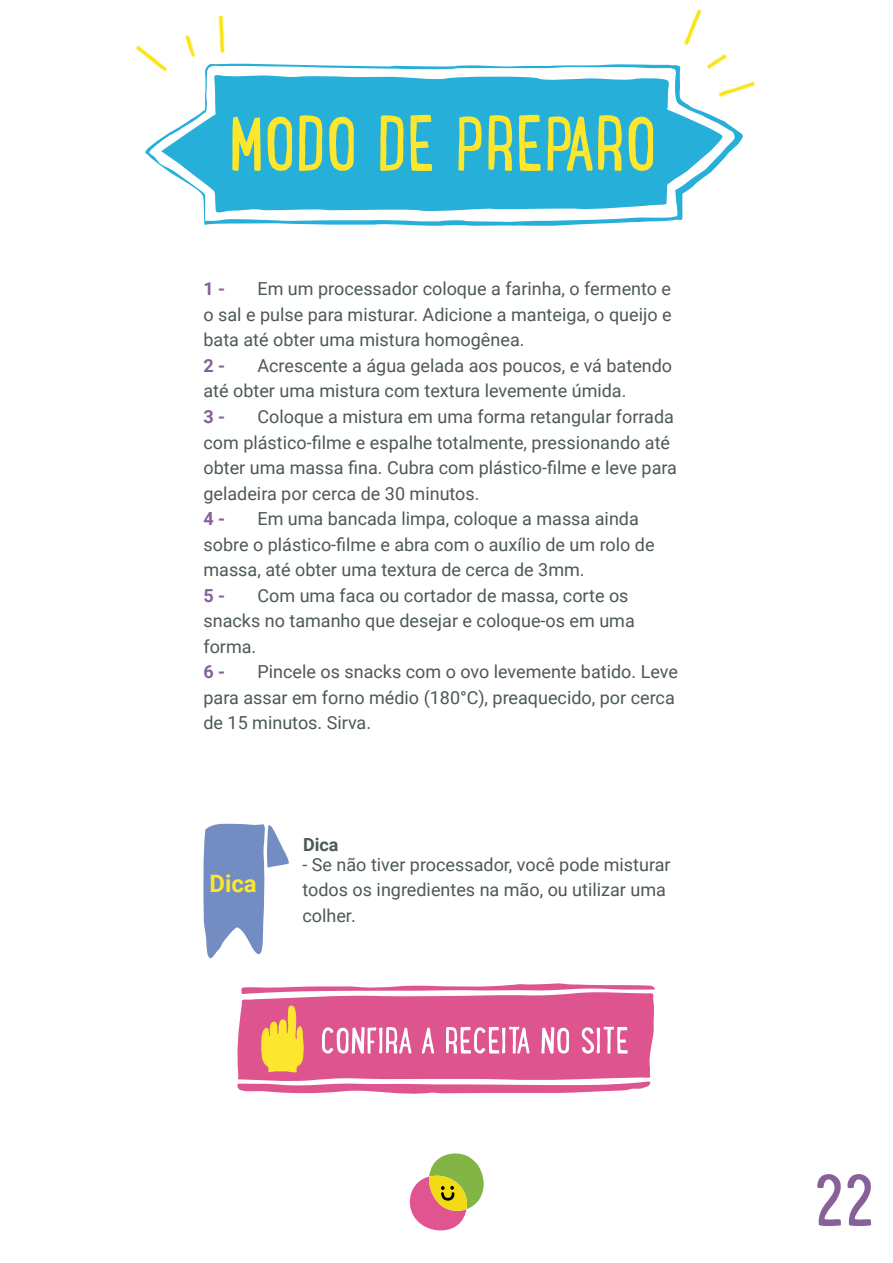
<style>
.page{position:relative;width:893px;height:1263px;background:#fff}
.page>*{position:absolute;margin:0;border:0;box-sizing:border-box;transform-origin:0 0}
.t1{font:75.75px "Lunch Box";color:#fce62e}
.t2{font:72px "Lunch Box";color:#88619a}
.t3{font:700 24px "Roboto";color:#fce62e}
.t4{font:18px/25.5px "Roboto";color:#4d5858}
.t5{font:700 18px "Roboto";color:#866199}
.t6{font:700 18px "Roboto";color:#4d5858}
</style>
<div class="page">
<svg style="left:145px;top:63px;width:598px;height:163px;fill:#26b0d9"></svg>
<img style="left:662px;top:9px;width:94px;height:90px">
<img style="left:662px;top:65px;width:19px;height:34px">
<img style="left:135px;top:16px;width:115px;height:88px">
<img style="left:205px;top:64px;width:45px;height:40px">
<svg style="left:237px;top:983px;width:419px;height:111px"></svg>
<svg style="left:409px;top:1153px;width:75px;height:78px"></svg>
<svg style="left:203px;top:823px;width:86px;height:135px"></svg>
<h1 class="t1" style="left:229px;top:103px;width:429px">MODO DE PREPARO</h1>
<p class="t4" style="left:203px;top:276px;width:470px;text-align:justify;text-indent:54px">Em um processador coloque a farinha, o fermento e o sal e pulse para misturar. Adicione a manteiga, o queijo e bata até obter uma mistura homogênea.</p>
<p class="t5" style="left:203px;top:353px;width:23px">2 -</p>
<p class="t5" style="left:203px;top:276px;width:23px">1 -</p>
<p class="t4" style="left:203px;top:352px;width:470px;text-indent:54px">Acrescente a água gelada aos poucos, e vá batendo até obter uma mistura com textura levemente úmida.</p>
<p class="t5" style="left:203px;top:404px;width:23px">3 -</p>
<p class="t4" style="left:203px;top:403px;width:475px;text-indent:54px">Coloque a mistura em uma forma retangular forrada com plástico-filme e espalhe totalmente, pressionando até obter uma massa fina. Cubra com plástico-filme e leve para geladeira por cerca de 30 minutos.</p>
<p class="t5" style="left:203px;top:506px;width:23px">4 -</p>
<p class="t4" style="left:203px;top:505px;width:453px;text-indent:54px">Em uma bancada limpa, coloque a massa ainda sobre o plástico-filme e abra com o auxílio de um rolo de massa, até obter uma textura de cerca de 3mm.</p>
<p class="t5" style="left:203px;top:582px;width:23px">5 -</p>
<p class="t4" style="left:203px;top:582px;width:433px;text-indent:54px">Com uma faca ou cortador de massa, corte os snacks no tamanho que desejar e coloque-os em uma forma.</p>
<p class="t5" style="left:203px;top:659px;width:23px">6 -</p>
<p class="t4" style="left:203px;top:658px;width:476px;text-indent:54px">Pincele os snacks com o ovo levemente batido. Leve para assar em forno médio (180°C), preaquecido, por cerca de 15 minutos. Sirva.</p>
<h3 class="t3" style="left:209px;top:867px;width:49px">Dica</h3>
<p class="t6" style="left:303px;top:832px;width:37px">Dica</p>
<p class="t4" style="left:302px;top:851px;width:370px">- Se não tiver processador, você pode misturar todos os ingredientes na mão, ou utilizar uma colher.</p>
<h2 class="t2" style="left:814px;top:1161px;width:62px">22</h2>
</div>
